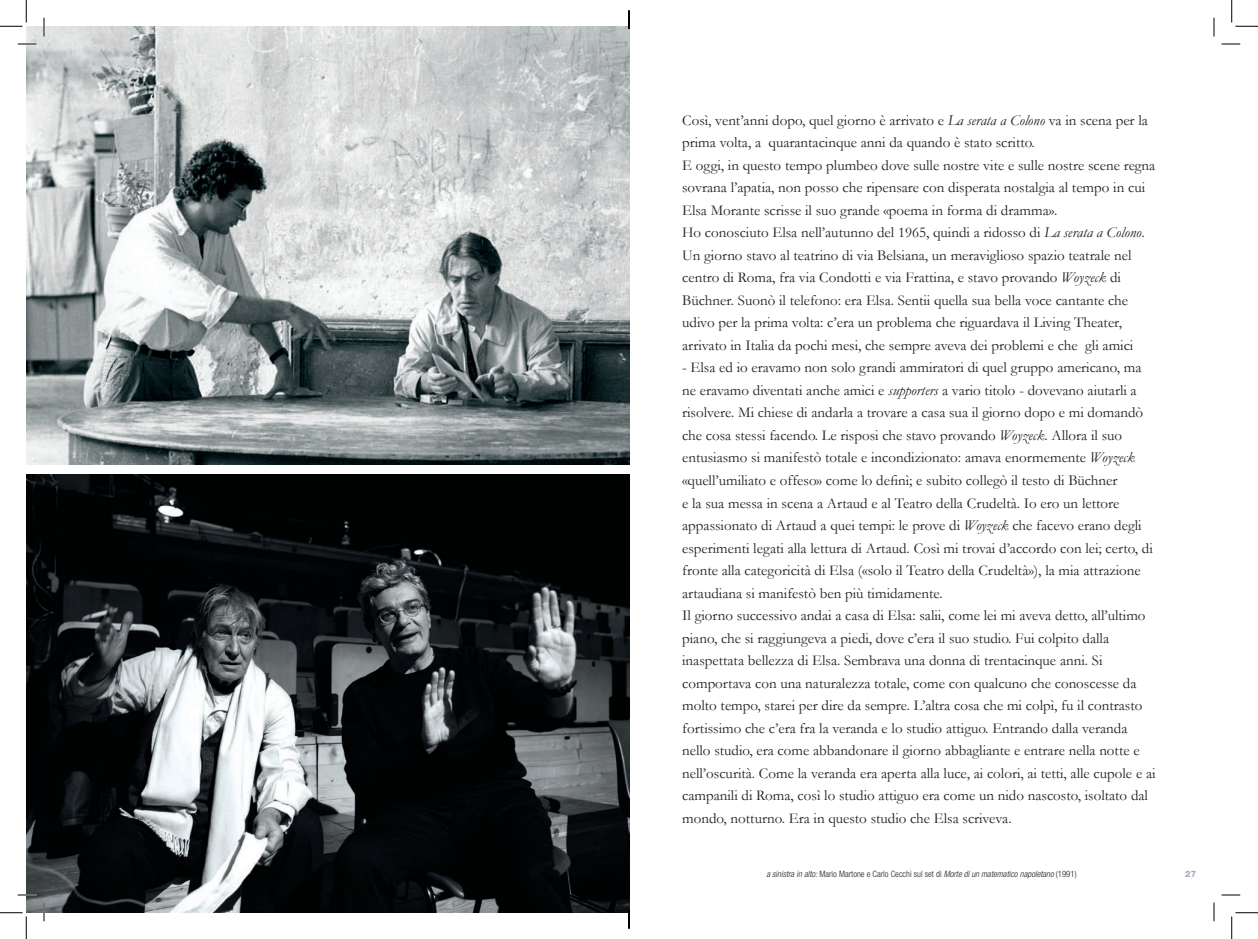
<style>
.page{position:relative;width:1258px;height:939px;background:#fff}
.page>*{position:absolute;margin:0;border:0;box-sizing:border-box;transform-origin:0 0}
.t1{font:15px/22.5px "Garamond";color:#231f20}
.t2{font:italic 300 condensed 8.75px "Helvetica Neue";color:#231f20}
.t3{font:800 8.75px "Helvetica Neue";color:#a5aacc}
.s1{font-style:italic}
.s2{font-style:normal}
</style>
<div class="page">
<img style="left:26px;top:26px;width:603px;height:438px">
<img style="left:26px;top:474px;width:603px;height:437px">
<svg style="left:18px;top:43px;width:18px;height:2px"></svg>
<svg style="left:1221px;top:43px;width:19px;height:2px"></svg>
<svg style="left:18px;top:894px;width:18px;height:1px"></svg>
<svg style="left:1221px;top:894px;width:19px;height:1px"></svg>
<svg style="left:43px;top:18px;width:2px;height:18px"></svg>
<svg style="left:43px;top:902px;width:2px;height:19px"></svg>
<svg style="left:1213px;top:18px;width:1px;height:18px"></svg>
<svg style="left:1213px;top:902px;width:1px;height:19px"></svg>
<svg style="left:0;top:0;width:27px;height:27px"></svg>
<svg style="left:0;top:912px;width:27px;height:26px"></svg>
<svg style="left:1231px;top:0;width:26px;height:27px"></svg>
<svg style="left:1231px;top:912px;width:26px;height:26px"></svg>
<svg style="left:628px;top:10px;width:1px;height:19px"></svg>
<svg style="left:628px;top:909px;width:1px;height:19px"></svg>
<p class="t1" style="left:682px;top:109px;width:474px">Così, vent’anni dopo, quel giorno è arrivato e <span class="s1">La serata a Colono</span> va in scena per la prima volta, a quarantacinque anni da quando è stato scritto.<br>E oggi, in questo tempo plumbeo dove sulle nostre vite e sulle nostre scene regna sovrana l’apatia, non posso che ripensare con disperata nostalgia al tempo in cui Elsa Morante scrisse il suo grande «poema in forma di dramma».<br>Ho conosciuto Elsa nell’autunno del 1965, quindi a ridosso di <span class="s1">La serata a Colono</span>.<br>Un giorno stavo al teatrino di via Belsiana, un meraviglioso spazio teatrale nel centro di Roma, fra via Condotti e via Frattina, e stavo provando <span class="s1">Woyzeck</span> di Büchner. Suonò il telefono: era Elsa. Sentii quella sua bella voce cantante che udivo per la prima volta: c’era un problema che riguardava il Living Theater, arrivato in Italia da pochi mesi, che sempre aveva dei problemi e che gli amici</p>
<p class="t1" style="left:682px;top:356px;width:475px">- Elsa ed io eravamo non solo grandi ammiratori di quel gruppo americano, ma ne eravamo diventati anche amici e <span class="s1">supporters</span> a vario titolo - dovevano aiutarli a risolvere. Mi chiese di andarla a trovare a casa sua il giorno dopo e mi domandò che cosa stessi facendo. Le risposi che stavo provando <span class="s1">Woyzeck</span>. Allora il suo entusiasmo si manifestò totale e incondizionato: amava enormemente <span class="s1">Woyzeck </span>«quell’umiliato e offeso» come lo definì; e subito collegò il testo di Büchner<br>e la sua messa in scena a Artaud e al Teatro della Crudeltà. Io ero un lettore appassionato di Artaud a quei tempi: le prove di <span class="s1">Woyzeck</span> che facevo erano degli esperimenti legati alla lettura di Artaud. Così mi trovai d’accordo con lei; certo, di fronte alla categoricità di Elsa («solo il Teatro della Crudeltà»), la mia attrazione artaudiana si manifestò ben più timidamente.<br>Il giorno successivo andai a casa di Elsa: salii, come lei mi aveva detto, all’ultimo piano, che si raggiungeva a piedi, dove c’era il suo studio. Fui colpito dalla inaspettata bellezza di Elsa. Sembrava una donna di trentacinque anni. Si comportava con una naturalezza totale, come con qualcuno che conoscesse da molto tempo, starei per dire da sempre. L’altra cosa che mi colpì, fu il contrasto fortissimo che c’era fra la veranda e lo studio attiguo. Entrando dalla veranda nello studio, era come abbandonare il giorno abbagliante e entrare nella notte e nell’oscurità. Come la veranda era aperta alla luce, ai colori, ai tetti, alle cupole e ai campanili di Roma, così lo studio attiguo era come un nido nascosto, isoltato dal mondo, notturno. Era in questo studio che Elsa scriveva.</p>
<p class="t2" style="left:766px;top:869px;width:312px">a sinistra in alto: <span class="s2">Mario Martone e Carlo Cecchi sul set di</span> Morte di un matematico napoletano <span class="s2">(1991)</span></p>
<p class="t3" style="left:1185px;top:868px;width:13px">27</p>
</div>
